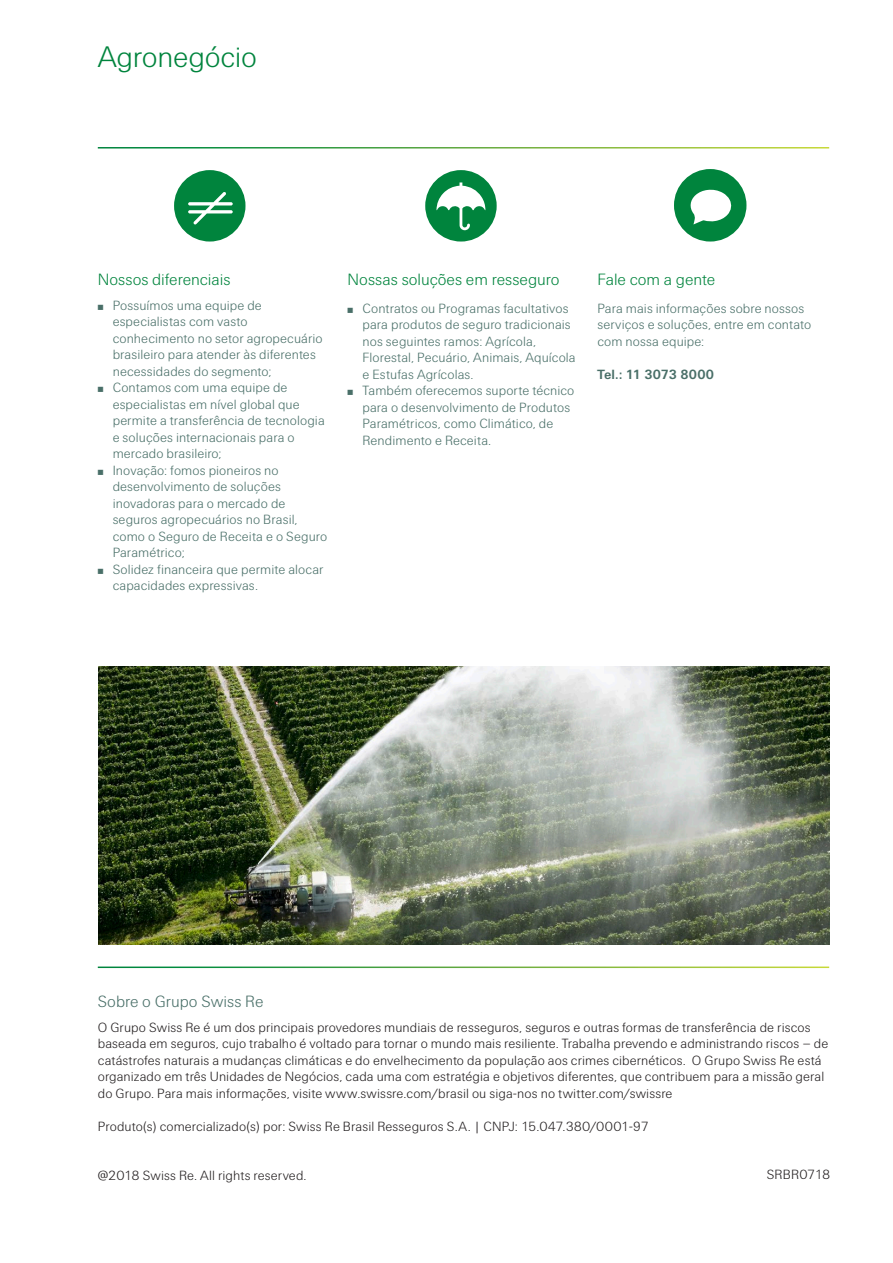
<style>
.page{position:relative;width:893px;height:1263px;background:#fff}
.page>*{position:absolute;margin:0;border:0;box-sizing:border-box;transform-origin:0 0}
.t1{font:300 30px "Swiss Re Sans OT";letter-spacing:-.01em;color:#00843d}
.t2{font:300 16.5px "Swiss Re Sans OT";color:#00843d}
.t3{font:300 16.5px "Swiss Re Sans OT";color:#496f68}
.t4{font:300 13.5px/16.5px "Swiss Re Sans OT";letter-spacing:.005em;color:#496f68}
.t5{font:300 13.5px/16.5px "Swiss Re Sans OT";letter-spacing:.005em;color:#231f20}
.t6{font:700 13.5px "Swiss Re Sans OT";letter-spacing:.01em;color:#496f68}
</style>
<div class="page">
<svg style="left:674px;top:169px;width:72px;height:73px"></svg>
<svg style="left:174px;top:170px;width:71px;height:72px"></svg>
<div style="left:425px;top:170px;width:72px;height:72px;background:#00843d;border-radius:50%"></div>
<svg style="left:436px;top:182px;width:49px;height:48px"></svg>
<img style="left:98px;top:667px;width:731px;height:277px">
<h1 class="t1" style="left:98px;top:39px;width:161px">Agronegócio</h1>
<p class="t2" style="left:98px;top:270px;width:134px">Nossos diferenciais</p>
<p class="t4" style="left:98px;top:297px;width:166px">̤ Possuímos uma equipe de</p>
<p class="t4" style="left:113px;top:313px;width:136px">especialistas com vasto</p>
<p class="t4" style="left:113px;top:330px;width:211px">conhecimento no setor agropecuário</p>
<p class="t4" style="left:113px;top:346px;width:205px">brasileiro para atender às diferentes</p>
<p class="t4" style="left:113px;top:363px;width:160px">necessidades do segmento;</p>
<p class="t4" style="left:98px;top:379px;width:191px">̤ Contamos com uma equipe de</p>
<p class="t4" style="left:113px;top:396px;width:188px">especialistas em nível global que</p>
<p class="t4" style="left:113px;top:412px;width:214px">permite a transferência de tecnologia</p>
<p class="t4" style="left:113px;top:429px;width:184px">e soluções internacionais para o</p>
<p class="t4" style="left:113px;top:445px;width:110px">mercado brasileiro;</p>
<p class="t4" style="left:98px;top:462px;width:182px">̤ Inovação: fomos pioneiros no</p>
<p class="t4" style="left:113px;top:478px;width:170px">desenvolvimento de soluções</p>
<p class="t4" style="left:113px;top:495px;width:174px">inovadoras para o mercado de</p>
<p class="t4" style="left:113px;top:511px;width:187px">seguros agropecuários no Brasil,</p>
<p class="t4" style="left:113px;top:528px;width:216px">como o Seguro de Receita e o Seguro</p>
<p class="t4" style="left:113px;top:544px;width:74px">Paramétrico;</p>
<p class="t4" style="left:98px;top:561px;width:227px">̤ Solidez financeira que permite alocar</p>
<p class="t4" style="left:113px;top:577px;width:147px">capacidades expressivas.</p>
<p class="t2" style="left:348px;top:270px;width:213px">Nossas soluções em resseguro</p>
<p class="t4" style="left:348px;top:300px;width:222px">̤ Contratos ou Programas facultativos</p>
<p class="t4" style="left:362px;top:317px;width:210px">para produtos de seguro tradicionais</p>
<p class="t4" style="left:362px;top:333px;width:175px">nos seguintes ramos: Agrícola,</p>
<p class="t4" style="left:362px;top:350px;width:215px">Florestal, Pecuário, Animais, Aquícola</p>
<p class="t4" style="left:362px;top:366px;width:113px">e Estufas Agrícolas.</p>
<p class="t4" style="left:348px;top:383px;width:228px">̤ Também oferecemos suporte técnico</p>
<p class="t4" style="left:362px;top:399px;width:209px">para o desenvolvimento de Produtos</p>
<p class="t4" style="left:362px;top:416px;width:192px">Paramétricos, como Climático, de</p>
<p class="t4" style="left:362px;top:432px;width:130px">Rendimento e Receita.</p>
<p class="t2" style="left:597px;top:270px;width:119px">Fale com a gente</p>
<p class="t4" style="left:597px;top:300px;width:215px">Para mais informações sobre nossos serviços e soluções, entre em contato com nossa equipe:</p>
<p class="t6" style="left:597px;top:366px;width:118px">Tel.: 11 3073 8000</p>
<p class="t3" style="left:98px;top:992px;width:167px">Sobre o Grupo Swiss Re</p>
<p class="t5" style="left:98px;top:1019px;width:732px">O Grupo Swiss Re é um dos principais provedores mundiais de resseguros, seguros e outras formas de transferência de riscos baseada em seguros, cujo trabalho é voltado para tornar o mundo mais resiliente. Trabalha prevendo e administrando riscos – de catástrofes naturais a mudanças climáticas e do envelhecimento da população aos crimes cibernéticos. O Grupo Swiss Re está organizado em três Unidades de Negócios, cada uma com estratégia e objetivos diferentes, que contribuem para a missão geral do Grupo. Para mais informações, visite www.swissre.com/brasil ou siga-nos no twitter.com/swissre</p>
<p class="t5" style="left:98px;top:1118px;width:553px">Produto(s) comercializado(s) por: Swiss Re Brasil Resseguros S.A. | CNPJ: 15.047.380/0001-97</p>
<p class="t5" style="left:98px;top:1167px;width:210px">@2018 Swiss Re. All rights reserved.</p>
<p class="t5" style="left:767px;top:1166px;width:65px">SRBR0718</p>
</div>
